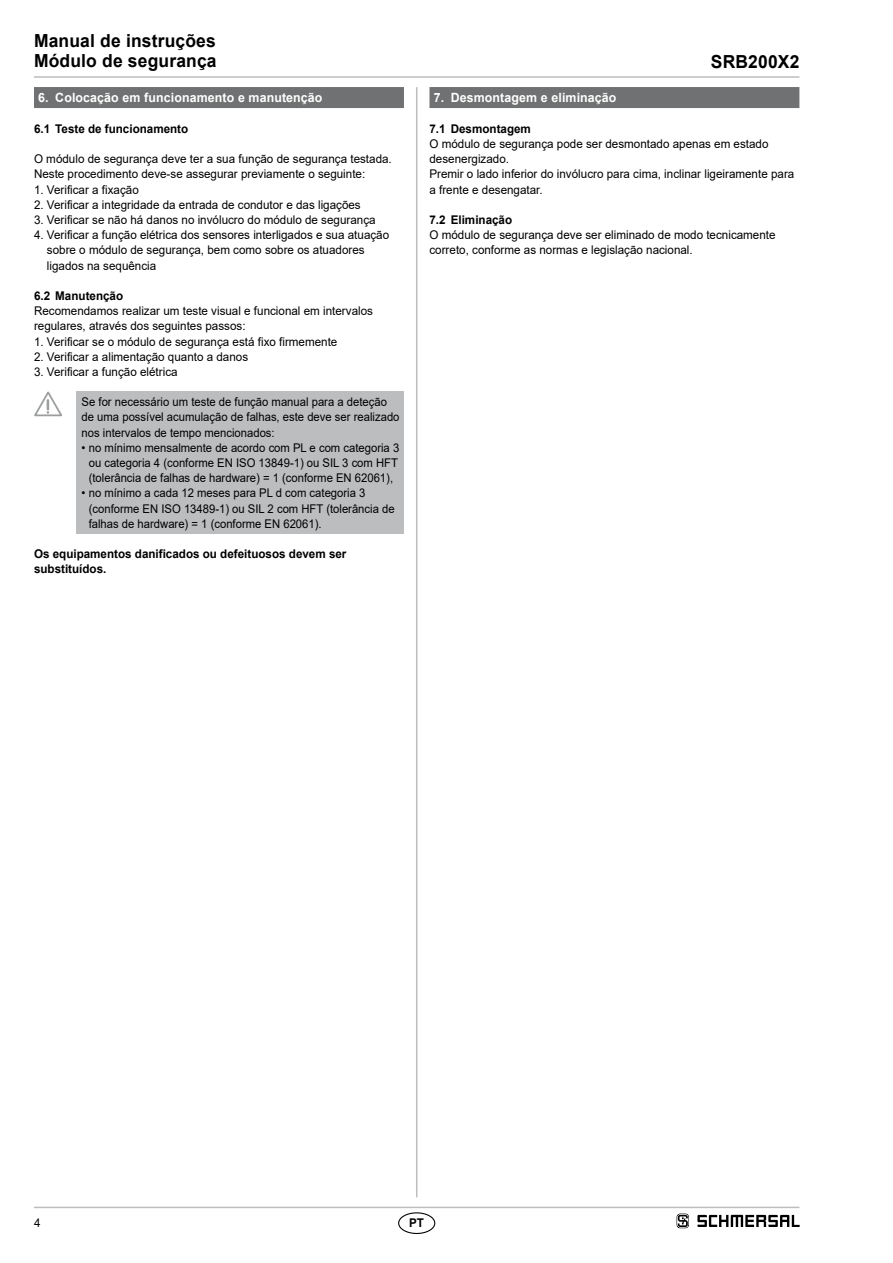
<style>
.page{position:relative;width:893px;height:1263px;background:#fff}
.page>*{position:absolute;margin:0;border:0;box-sizing:border-box;transform-origin:0 0}
.t1{font:700 18px/20.2px "Arial";letter-spacing:.01em;color:#000}
.t2{font:700 12.75px "Arial";letter-spacing:.01em;color:#fff}
.t3{font:12px/15.1px "Arial";color:#000}
.t4{font:12px/15.1px "Arial";color:#000;scale:.94 1}
.t5{font:700 12px/15.1px "Arial";color:#000}
</style>
<div class="page">
<hr style="left:34px;top:1207px;width:765px;height:1px;background:#bbbdbe">
<hr style="left:34px;top:76px;width:765px;height:2px;background:#bbbdbe">
<hr style="left:416px;top:87px;width:1px;height:1110px;background:#bbbdbe">
<div style="left:398px;top:1212px;width:37px;height:22px;border:1px solid #000;border-radius:50%"></div>
<div style="left:34px;top:87px;width:370px;height:21px;background:#707172"></div>
<div style="left:77px;top:391px;width:327px;height:143px;background:#bbbdbe"></div>
<svg style="left:34px;top:391px;width:28px;height:25px"></svg>
<div style="left:429px;top:87px;width:370px;height:21px;background:#707172"></div>
<svg style="left:677px;top:1213px;width:12px;height:15px"></svg>
<svg style="left:697px;top:1215px;width:102px;height:12px"></svg>
<h1 class="t1" style="left:34px;top:31px;width:184px">Manual de instruções<br>Módulo de segurança</h1>
<p class="t2" style="left:38px;top:89px;width:286px">6. Colocação em funcionamento e manutenção</p>
<p class="t5" style="left:34px;top:121px;width:156px">6.1 Teste de funcionamento</p>
<p class="t3" style="left:34px;top:151px;width:359px">O módulo de segurança deve ter a sua função de segurança testada.<br>Neste procedimento deve-se assegurar previamente o seguinte:</p>
<p class="t3" style="left:34px;top:182px;width:106px">1. Verificar a fixação</p>
<p class="t3" style="left:34px;top:197px;width:328px">2. Verificar a integridade da entrada de condutor e das ligações</p>
<p class="t3" style="left:34px;top:212px;width:343px">3. Verificar se não há danos no invólucro do módulo de segurança</p>
<p class="t3" style="left:47px;top:227px;width:344px;text-indent:-13px">4. Verificar a função elétrica dos sensores interligados e sua atuação sobre o módulo de segurança, bem como sobre os atuadores ligados na sequência</p>
<p class="t5" style="left:34px;top:288px;width:91px">6.2 Manutenção</p>
<p class="t3" style="left:34px;top:303px;width:340px">Recomendamos realizar um teste visual e funcional em intervalos regulares, através dos seguintes passos:</p>
<p class="t3" style="left:34px;top:334px;width:305px">1. Verificar se o módulo de segurança está fixo firmemente</p>
<p class="t3" style="left:34px;top:349px;width:216px">2. Verificar a alimentação quanto a danos</p>
<p class="t3" style="left:34px;top:364px;width:145px">3. Verificar a função elétrica</p>
<p class="t4" style="left:82px;top:394px;width:340px">Se for necessário um teste de função manual para a deteção de uma possível acumulação de falhas, este deve ser realizado nos intervalos de tempo mencionados:</p>
<p class="t4" style="left:82px;top:440px;width:339px;text-align:center">• no mínimo mensalmente de acordo com PL e com categoria 3 ou categoria 4 (conforme EN ISO 13849-1) ou SIL 3 com HFT (tolerância de falhas de hardware) = 1 (conforme EN 62061),</p>
<p class="t4" style="left:89px;top:486px;width:327px;text-indent:-7px">• no mínimo a cada 12 meses para PL d com categoria 3 (conforme EN ISO 13489-1) ou SIL 2 com HFT (tolerância de falhas de hardware) = 1 (conforme EN 62061).</p>
<p class="t5" style="left:34px;top:547px;width:314px">Os equipamentos danificados ou defeituosos devem ser substituídos.</p>
<h1 class="t1" style="left:711px;top:52px;width:90px">SRB200X2</h1>
<p class="t2" style="left:434px;top:89px;width:184px">7. Desmontagem e eliminação</p>
<p class="t5" style="left:429px;top:121px;width:103px">7.1 Desmontagem</p>
<p class="t3" style="left:429px;top:136px;width:366px">O módulo de segurança pode ser desmontado apenas em estado desenergizado.<br>Premir o lado inferior do invólucro para cima, inclinar ligeiramente para a frente e desengatar.</p>
<p class="t5" style="left:429px;top:212px;width:84px">7.2 Eliminação</p>
<p class="t3" style="left:429px;top:227px;width:348px">O módulo de segurança deve ser eliminado de modo tecnicamente correto, conforme as normas e legislação nacional.</p>
<p class="t3" style="left:34px;top:1215px;width:8px">4</p>
<p class="t5" style="left:409px;top:1215px;width:16px">PT</p>
</div>
